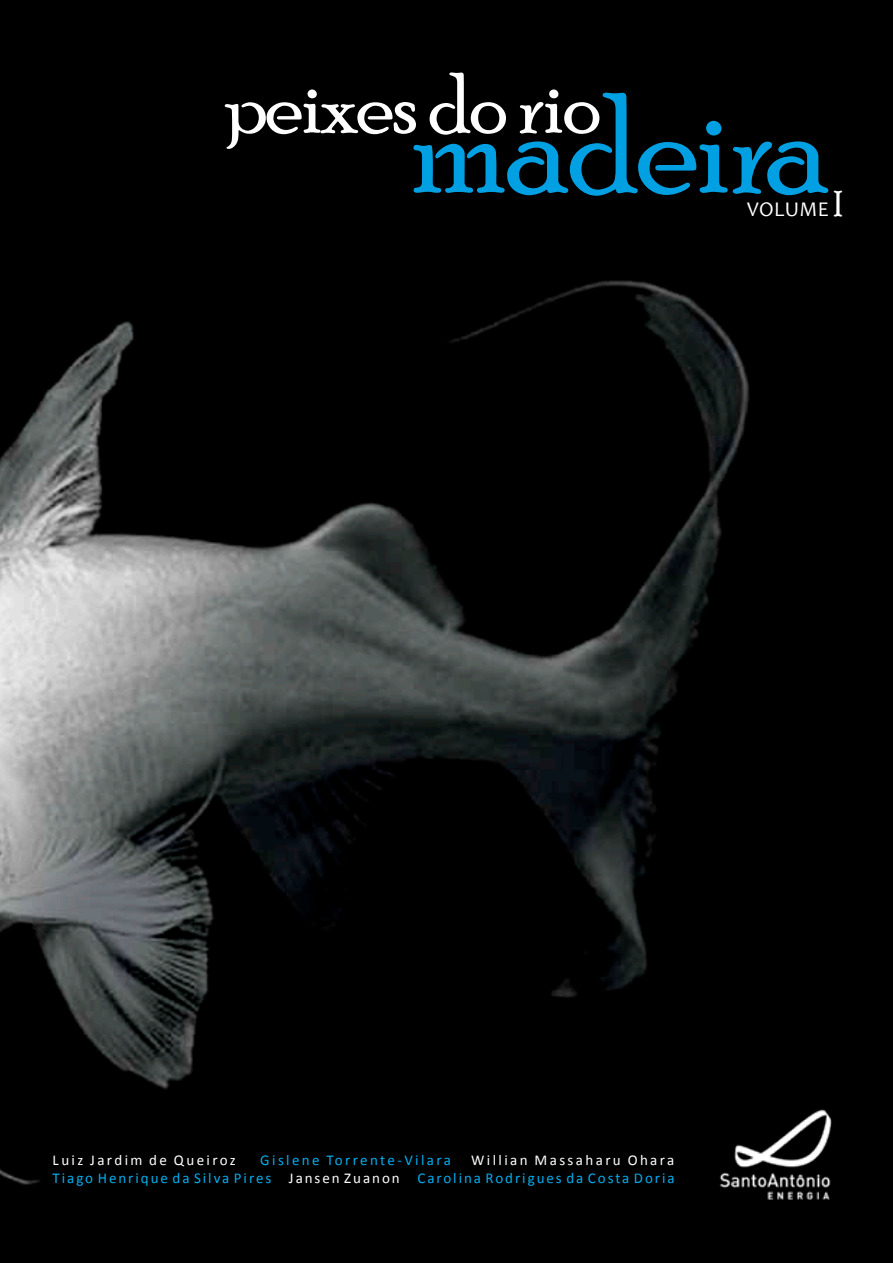
<style>
.page{position:relative;width:893px;height:1263px;background:#fff}
.page>*{position:absolute;margin:0;border:0;box-sizing:border-box;transform-origin:0 0}
.t1{font:142.5px "Poor Richard";letter-spacing:-.02em;color:#00a0e3}
.t2{font:85.95px "Poor Richard";letter-spacing:-.02em;color:#fff}
.t3{font:21px "Candara";letter-spacing:.02em;color:#fff}
.t4{font:15px/18px "Calibri";letter-spacing:.13em;color:#00aeef;text-align:right}
.t5{font:15px "Calibri";letter-spacing:.16em;color:#00aeef}
.t6{font:15px "Calibri";letter-spacing:.16em;color:#fff}
.s1{font-family:"Poor Richard";font-size:36px}
.s2{color:#fff}
</style>
<div class="page">
<img style="left:0;top:0;width:893px;height:1263px">
<img style="left:708px;top:1099px;width:130px;height:110px">
<h2 class="t2" style="left:224px;top:54px;width:378px">peixes do rio</h2>
<h1 class="t1" style="left:409px;top:62px;width:423px">madeira</h1>
<h3 class="t3" style="left:747px;top:196px;width:97px">VOLUME <span class="s1">I</span></h3>
<p class="t4" style="left:53px;top:1151px;width:623px"><span class="s2">Willian Massaharu Ohara<br></span>Tiago Henrique da Silva Pires <span class="s2">Jansen Zuanon</span> Carolina Rodrigues da Costa Doria</p>
<p class="t6" style="left:53px;top:1151px;width:185px">Luiz Jardim de Queiroz</p>
<p class="t5" style="left:260px;top:1151px;width:192px">Gislene Torrente-Vilara</p>
</div>
